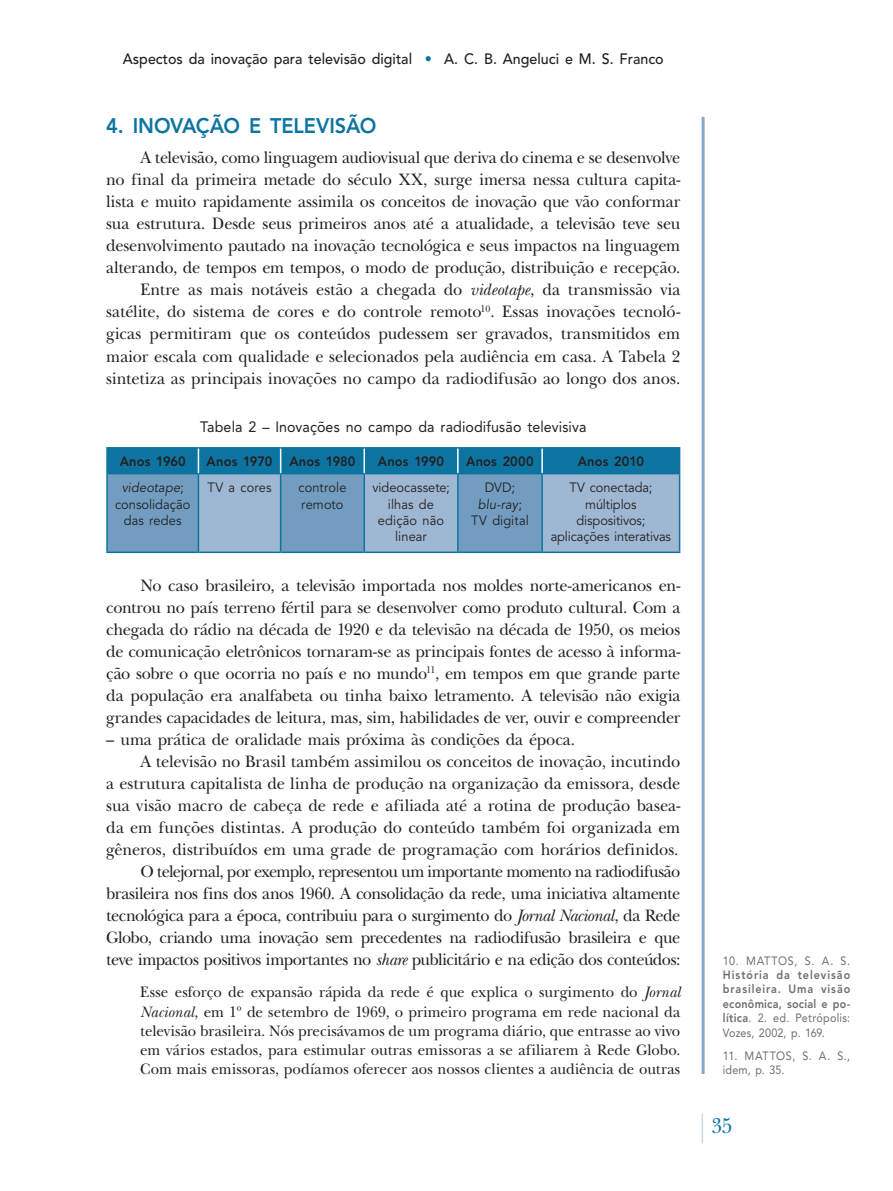
<style>
.page{position:relative;width:893px;height:1191px;background:#fff}
.page>*{position:absolute;margin:0;border:0;box-sizing:border-box;transform-origin:0 0}
.t1{font:22.5px "New Baskerville Std";color:#0d74a2;scale:.9 1}
.t2{font:800 21px "Avenir LT Std";letter-spacing:-.005em;color:#0d74a2;scale:.95 1}
.t3{font:17.25px/22px "New Baskerville Std";letter-spacing:-.01em;color:#231f20;text-align:right;scale:.95 1}
.t4{font:17.25px "New Baskerville Std";letter-spacing:-.04em;color:#231f20;scale:.95 1}
.t5{font:15.75px/19.2px "New Baskerville Std";color:#231f20;text-align:justify;scale:.95 1}
.t6{font:500 15px "Avenir LT Std";color:#231f20;scale:.95 1}
.t7{font:15px "Avenir LT Std";letter-spacing:.01em;color:#231f20;scale:.95 1}
.t8{font:13.5px/16.2px "Avenir LT Std";color:#231f20;text-align:center;scale:.95 1}
.t9{font:800 13.5px "Avenir LT Std";letter-spacing:.005em;color:#231f20;scale:.95 1}
.t10{font:800 12px/14.4px "Avenir LT Std";letter-spacing:.08em;color:#6c6d70;text-align:justify;scale:.9 1}
.t11{font:12px/14.4px "Avenir LT Std";letter-spacing:.03em;color:#6c6d70;scale:.9 1}
.t12{font:12px "Avenir LT Std";letter-spacing:.05em;color:#6c6d70;scale:.9 1}
.s1{color:#0d74a2}
.s2{font-style:italic}
.s3{font-weight:400}
</style>
<div class="page">
<hr style="left:702px;top:117px;width:3px;height:957px;background:#87a9c8">
<hr style="left:702px;top:1113px;width:1px;height:30px;background:#cbd8e6">
<hr style="left:106px;top:447px;width:92px;height:1px;background:#0d74a2">
<hr style="left:106px;top:448px;width:2px;height:25px;background:#0d74a2">
<hr style="left:198px;top:447px;width:83px;height:1px;background:#0d74a2">
<hr style="left:281px;top:447px;width:83px;height:1px;background:#0d74a2">
<hr style="left:364px;top:447px;width:94px;height:1px;background:#0d74a2">
<hr style="left:458px;top:447px;width:84px;height:1px;background:#0d74a2">
<hr style="left:542px;top:447px;width:138px;height:1px;background:#0d74a2">
<hr style="left:106px;top:473px;width:92px;height:1px;background:#0d74a2">
<hr style="left:106px;top:474px;width:2px;height:77px;background:#0d74a2">
<hr style="left:106px;top:551px;width:92px;height:2px;background:#0d74a2">
<hr style="left:198px;top:551px;width:83px;height:2px;background:#0d74a2">
<hr style="left:281px;top:551px;width:83px;height:2px;background:#0d74a2">
<hr style="left:364px;top:551px;width:94px;height:2px;background:#0d74a2">
<hr style="left:458px;top:551px;width:84px;height:2px;background:#0d74a2">
<hr style="left:542px;top:551px;width:138px;height:2px;background:#0d74a2">
<svg style="left:107px;top:448px;width:573px;height:104px;background:#689cbf"></svg>
<hr style="left:457px;top:448px;width:2px;height:25px;background:#fff">
<hr style="left:541px;top:448px;width:2px;height:25px;background:#fff">
<p class="t6" style="left:123px;top:50px;width:571px">Aspectos da inovação para televisão digital <span class="s1">•</span> A. C. B. Angeluci e M. S. Franco</p>
<p class="t2" style="left:106px;top:113px;width:286px">4. Inovação e Televisão</p>
<p class="t3" style="left:106px;top:147px;width:606px">A televisão, como linguagem audiovisual que deriva do cinema e se desenvolve<br>no final da primeira metade do século XX, surge imersa nessa cultura capita&shy;lista e muito rapidamente assimila os conceitos de inovação que vão conformar sua estrutura. Desde seus primeiros anos até a atualidade, a televisão teve seu desenvolvimento pautado na inovação tecnológica e seus impactos na linguagem alterando, de tempos em tempos, o modo de produção, distribuição e recepção.<br>Entre as mais notáveis estão a chegada do <span class="s2">videotape</span>, da transmissão via satélite, do sistema de cores e do controle remoto<sup>10</sup>. Essas inovações tecnoló&shy;gicas permitiram que os conteúdos pudessem ser gravados, transmitidos em maior escala com qualidade e selecionados pela audiência em casa. A Tabela 2 sintetiza as principais inovações no campo da radiodifusão ao longo dos anos.</p>
<p class="t7" style="left:200px;top:418px;width:408px">Tabela 2 – Inovações no campo da radiodifusão televisiva</p>
<p class="t9" style="left:120px;top:453px;width:71px">Anos 1960</p>
<p class="t9" style="left:207px;top:453px;width:71px">Anos 1970</p>
<p class="t9" style="left:289px;top:453px;width:71px">Anos 1980</p>
<p class="t9" style="left:378px;top:453px;width:71px">Anos 1990</p>
<p class="t9" style="left:466px;top:453px;width:73px">Anos 2000</p>
<p class="t9" style="left:578px;top:453px;width:71px">Anos 2010</p>
<p class="t8" style="left:115px;top:480px;width:81px"><span class="s2">videotape</span>; consolidação das redes</p>
<p class="t8" style="left:207px;top:480px;width:69px">TV a cores</p>
<p class="t8" style="left:298px;top:480px;width:52px;text-align:left">controle remoto</p>
<p class="t8" style="left:372px;top:480px;width:83px">videocassete; ilhas de edição não linear</p>
<p class="t8" style="left:471px;top:480px;width:62px">DVD; <span class="s2">blu-ray</span>;<br>TV digital</p>
<p class="t8" style="left:551px;top:480px;width:128px">TV conectada; múltiplos dispositivos; aplicações interativas</p>
<p class="t3" style="left:106px;top:574px;width:606px;text-align:justify;text-indent:34px">No caso brasileiro, a televisão importada nos moldes norte-americanos en&shy;controu no país terreno fértil para se desenvolver como produto cultural. Com a chegada do rádio na década de 1920 e da televisão na década de 1950, os meios de comunicação eletrônicos tornaram-se as principais fontes de acesso à informa&shy;ção sobre o que ocorria no país e no mundo<sup>11</sup>, em tempos em que grande parte da população era analfabeta ou tinha baixo letramento. A televisão não exigia grandes capacidades de leitura, mas, sim, habilidades de ver, ouvir e compreender</p>
<p class="t3" style="left:106px;top:728px;width:495px">– uma prática de oralidade mais próxima às condições da época.</p>
<p class="t3" style="left:140px;top:750px;width:570px">A televisão no Brasil também assimilou os conceitos de inovação, incutindo</p>
<p class="t3" style="left:106px;top:772px;width:606px">a estrutura capitalista de linha de produção na organização da emissora, desde</p>
<p class="t3" style="left:106px;top:795px;width:606px">sua visão macro de cabeça de rede e afiliada até a rotina de produção basea-</p>
<p class="t3" style="left:106px;top:817px;width:606px">da em funções distintas. A produção do conteúdo também foi organizada em</p>
<p class="t3" style="left:106px;top:839px;width:604px">gêneros, distribuídos em uma grade de programação com horários definidos.</p>
<p class="t4" style="left:140px;top:861px;width:570px">O telejornal, por exemplo, representou um importante momento na radiodifusão</p>
<p class="t3" style="left:106px;top:883px;width:606px">brasileira nos fins dos anos 1960. A consolidação da rede, uma iniciativa altamente</p>
<p class="t3" style="left:106px;top:905px;width:606px">tecnológica para a época, contribuiu para o surgimento do <span class="s2">Jornal Nacional</span>, da Rede</p>
<p class="t3" style="left:106px;top:927px;width:606px">Globo, criando uma inovação sem precedentes na radiodifusão brasileira e que</p>
<p class="t3" style="left:106px;top:949px;width:606px">teve impactos positivos importantes no <span class="s2">share</span> publicitário e na edição dos conteúdos:</p>
<p class="t5" style="left:140px;top:982px;width:570px">Esse esforço de expansão rápida da rede é que explica o surgimento do <span class="s2">Jornal Nacional</span>, em 1º de setembro de 1969, o primeiro programa em rede nacional da televisão brasileira. Nós precisávamos de um programa diário, que entrasse ao vivo em vários estados, para estimular outras emissoras a se afiliarem à Rede Globo.<br>Com mais emissoras, podíamos oferecer aos nossos clientes a audiência de outras</p>
<p class="t12" style="left:723px;top:953px;width:143px">10. MATTOS, S. A. S.</p>
<p class="t10" style="left:723px;top:967px;width:143px">História da televisão brasileira. Uma visão econômica, social e po&shy;lítica<span class="s3">. 2. ed. Petrópolis:<br>Vozes, 2002, p. 169.</span></p>
<p class="t11" style="left:723px;top:1048px;width:143px">11. MATTOS, S. A. S., idem, p. 35.</p>
<h1 class="t1" style="left:711px;top:1113px;width:25px">35</h1>
</div>
